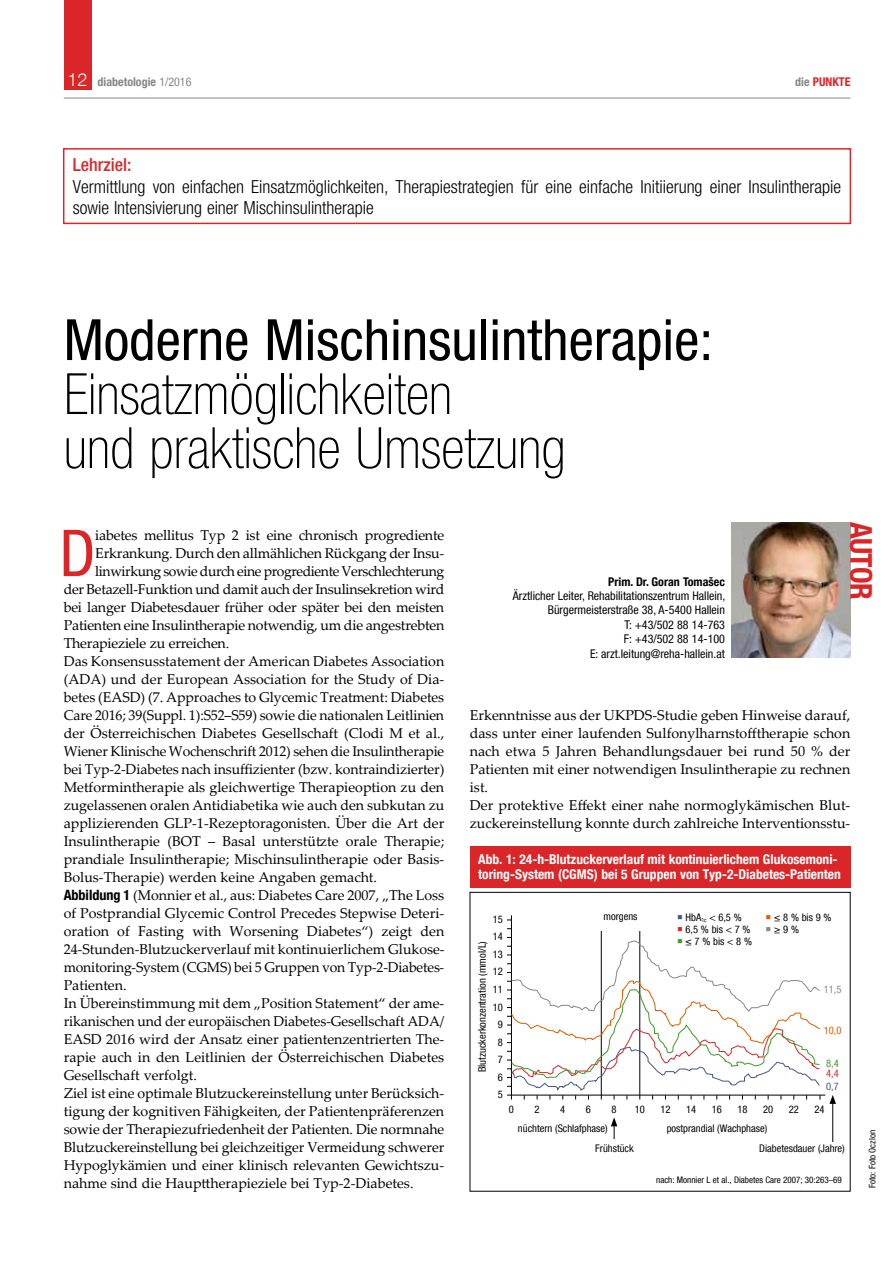
<style>
.page{position:relative;width:893px;height:1263px;background:#fff}
.page>*{position:absolute;margin:0;border:0;box-sizing:border-box;transform-origin:0 0}
.t1{font:condensed 64.65px "Helvetica Neue LT Com";color:#db2629}
.t2{font:100 condensed 57px/54px "Helvetica Neue LT Com";color:#000}
.t3{font:condensed 57px "Helvetica Neue LT Com";color:#000}
.t4{font:700 condensed 30px "Helvetica Neue LT Com";letter-spacing:-.025em;color:#db2629}
.t5{font:300 condensed 18px/21.6px "Helvetica Neue LT Com";color:#000}
.t6{font:500 condensed 18px "Helvetica Neue LT Com";color:#db2629}
.t7{font:14.25px/18px "Palatino Linotype";color:#000}
.t8{font:14.25px "Palatino Linotype";letter-spacing:-.02em;color:#000}
.t9{font:14.25px "Palatino Linotype";letter-spacing:-.03em;color:#000}
.t10{font:700 condensed 13.5px/15px "Helvetica Neue LT Com";color:#fff}
.t11{font:condensed 12px/14.4px "Helvetica Neue LT Com";color:#000;text-align:right}
.t12{font:700 condensed 12px "Helvetica Neue LT Com";color:#878786}
.t13{font:700 condensed 12px "Helvetica Neue LT Com";color:#000}
.t14{font:700 condensed 12px "Helvetica Neue LT Com";color:#db2629}
.t15{font:condensed 10.5px/17.5px "Helvetica Neue LT Com";color:#000}
.t16{font:condensed 10.5px "Helvetica Neue LT Com";color:#da5f02}
.t17{font:condensed 10.5px "Helvetica Neue LT Com";color:#878786}
.t18{font:condensed 10.5px "Helvetica Neue LT Com";color:#455881}
.t19{font:condensed 10.5px "Helvetica Neue LT Com";color:#db2629}
.t20{font:condensed 10.5px "Helvetica Neue LT Com";color:#42962a}
.t21{font:condensed 9px "Helvetica Neue LT Com";color:#000}
.s1{font-weight:300;font-stretch:normal;font-size:18px;color:#fff}
.s2{font-weight:400}
.s3{color:#878786}
.s4{font-family:"Helvetica Neue LT Com";font-weight:700;font-stretch:condensed}
.s5{color:#455881}
.s6{color:#db2629}
.s7{color:#42962a}
.s8{color:#da5f02}
</style>
<div class="page">
<div style="left:64px;top:0;width:27px;height:90px;background:#db2629"></div>
<hr style="left:64px;top:98px;width:786px;height:1px;background:#878786">
<div style="left:63px;top:148px;width:788px;height:76px;border:2px solid #db2629"></div>
<img style="left:731px;top:522px;width:119px;height:136px">
<div style="left:470px;top:846px;width:380px;height:42px;background:#db2629"></div>
<hr style="left:507px;top:1095px;width:318px;height:1px;background:#000">
<hr style="left:511px;top:915px;width:1px;height:184px;background:#000">
<hr style="left:639px;top:931px;width:1px;height:168px;background:#000">
<svg style="left:611px;top:1117px;width:6px;height:22px"></svg>
<hr style="left:832px;top:1101px;width:1px;height:41px;background:#000">
<svg style="left:829px;top:1095px;width:7px;height:9px"></svg>
<hr style="left:601px;top:931px;width:1px;height:168px;background:#000">
<svg style="left:507px;top:937px;width:314px;height:162px"></svg>
<p class="t12" style="left:68px;top:75px;width:125px"><span class="s1">12</span> diabetologie <span class="s2">1/2016</span></p>
<p class="t14" style="left:795px;top:75px;width:57px"><span class="s3">die</span> PUNKTE</p>
<p class="t6" style="left:73px;top:154px;width:60px">Lehrziel:</p>
<p class="t5" style="left:73px;top:175px;width:770px">Vermittlung von einfachen Einsatzmöglichkeiten, Therapiestrategien für eine einfache Initiierung einer Insulintherapie sowie Intensivierung einer Mischinsulintherapie</p>
<h2 class="t3" style="left:64px;top:306px;width:651px">Moderne Mischinsulintherapie:</h2>
<h2 class="t2" style="left:64px;top:367px;width:503px">Einsatzmöglichkeiten<br>und praktische Umsetzung</h2>
<h1 class="t1" style="left:59px;top:515px;width:37px">D</h1>
<p class="t7" style="left:95px;top:526px;width:350px">iabetes mellitus Typ 2 ist eine chronisch progrediente</p>
<p class="t7" style="left:95px;top:544px;width:350px">Erkrankung. Durch den allmählichen Rückgang der Insu-</p>
<p class="t9" style="left:95px;top:561px;width:350px">linwirkung sowie durch eine progrediente Verschlechterung</p>
<p class="t8" style="left:64px;top:579px;width:382px">der Betazell-Funktion und damit auch der Insulinsekretion wird</p>
<p class="t7" style="left:64px;top:598px;width:382px">bei langer Diabetesdauer früher oder später bei den meisten</p>
<p class="t7" style="left:64px;top:616px;width:382px">Patienten eine Insulintherapie notwendig, um die angestrebten</p>
<p class="t7" style="left:64px;top:634px;width:167px">Therapieziele zu erreichen.</p>
<p class="t7" style="left:64px;top:652px;width:382px">Das Konsensusstatement der American Diabetes Association</p>
<p class="t7" style="left:64px;top:670px;width:382px">(ADA) und der European Association for the Study of Dia-</p>
<p class="t7" style="left:64px;top:688px;width:382px">betes (EASD) (7. Approaches to Glycemic Treatment: Diabetes</p>
<p class="t7" style="left:64px;top:706px;width:382px">Care 2016; 39(Suppl. 1):S52–S59) sowie die nationalen Leitlinien</p>
<p class="t7" style="left:64px;top:724px;width:382px">der Österreichischen Diabetes Gesellschaft (Clodi M et al.,</p>
<p class="t7" style="left:64px;top:742px;width:382px">Wiener Klinische Wochenschrift 2012) sehen die Insulintherapie</p>
<p class="t7" style="left:64px;top:760px;width:382px">bei Typ-2-Diabetes nach insuffizienter (bzw. kontraindizierter)</p>
<p class="t7" style="left:64px;top:778px;width:382px">Metformintherapie als gleichwertige Therapieoption zu den</p>
<p class="t7" style="left:64px;top:796px;width:382px">zugelassenen oralen Antidiabetika wie auch den subkutan zu</p>
<p class="t7" style="left:64px;top:814px;width:382px">applizierenden GLP-1-Rezeptoragonisten. Über die Art der</p>
<p class="t7" style="left:64px;top:832px;width:382px">Insulintherapie (BOT – Basal unterstützte orale Therapie;</p>
<p class="t7" style="left:64px;top:850px;width:382px">prandiale Insulintherapie; Mischinsulintherapie oder Basis-</p>
<p class="t7" style="left:64px;top:868px;width:315px">Bolus-Therapie) werden keine Angaben gemacht.</p>
<p class="t7" style="left:64px;top:886px;width:382px"><span class="s4">Abbildung 1</span> (Monnier et al., aus: Diabetes Care 2007, „The Loss</p>
<p class="t7" style="left:64px;top:904px;width:382px">of Postprandial Glycemic Control Precedes Stepwise Deteri-</p>
<p class="t7" style="left:64px;top:922px;width:382px">oration of Fasting with Worsening Diabetes“) zeigt den</p>
<p class="t7" style="left:64px;top:940px;width:382px">24-Stunden-Blutzuckerverlauf mit kontinuierlichem Glukose-</p>
<p class="t7" style="left:64px;top:958px;width:381px">monitoring-System (CGMS) bei 5 Gruppen von Typ-2-Diabetes-</p>
<p class="t7" style="left:64px;top:976px;width:64px">Patienten.</p>
<p class="t7" style="left:64px;top:994px;width:382px">In Übereinstimmung mit dem „Position Statement“ der ame-</p>
<p class="t7" style="left:64px;top:1012px;width:382px">rikanischen und der europäischen Diabetes-Gesellschaft ADA/</p>
<p class="t7" style="left:64px;top:1030px;width:382px">EASD 2016 wird der Ansatz einer patientenzentrierten The-</p>
<p class="t7" style="left:64px;top:1048px;width:382px">rapie auch in den Leitlinien der Österreichischen Diabetes</p>
<p class="t7" style="left:64px;top:1066px;width:135px">Gesellschaft verfolgt.</p>
<p class="t7" style="left:64px;top:1084px;width:382px">Ziel ist eine optimale Blutzuckereinstellung unter Berücksich-</p>
<p class="t7" style="left:64px;top:1102px;width:382px">tigung der kognitiven Fähigkeiten, der Patientenpräferenzen</p>
<p class="t7" style="left:64px;top:1120px;width:382px">sowie der Therapiezufriedenheit der Patienten. Die normnahe</p>
<p class="t7" style="left:64px;top:1138px;width:382px">Blutzuckereinstellung bei gleichzeitiger Vermeidung schwerer</p>
<p class="t7" style="left:64px;top:1156px;width:382px">Hypoglykämien und einer klinisch relevanten Gewichtszu-</p>
<p class="t7" style="left:64px;top:1174px;width:351px">nahme sind die Haupttherapieziele bei Typ-2-Diabetes.</p>
<p class="t13" style="left:608px;top:574px;width:118px">Prim. Dr. Goran Tomašec</p>
<p class="t11" style="left:513px;top:588px;width:214px">Ärztlicher Leiter, Rehabilitationszentrum Hallein, Bürgermeisterstraße 38, A-5400 Hallein<br>T: +43/502 88 14-763<br>F: +43/502 88 14-100<br>E: arzt.leitung@reha-hallein.at</p>
<h3 class="t4" style="left:879px;top:522px;width:79px;rotate:90deg">AUTOR</h3>
<p class="t7" style="left:470px;top:706px;width:382px">Erkenntnisse aus der UKPDS-Studie geben Hinweise darauf, dass unter einer laufenden Sulfonylharnstofftherapie schon nach etwa 5 Jahren Behandlungsdauer bei rund 50 % der Patienten mit einer notwendigen Insulintherapie zu rechnen ist.<br>Der protektive Effekt einer nahe normoglykämischen Blut&shy;zuckereinstellung konnte durch zahlreiche Interventionsstu-</p>
<p class="t10" style="left:478px;top:852px;width:364px">Abb. 1: 24-h-Blutzuckerverlauf mit kontinuierlichem Glukosemoni&shy;toring-System (CGMS) bei 5 Gruppen von Typ-2-Diabetes-Patienten</p>
<p class="t15" style="left:493px;top:910px;width:12px;text-align:center">15<br>14<br>13<br>12<br>11<br>10<br>9<br>8<br>7<br>6<br>5</p>
<p class="t15" style="left:473px;top:1072px;width:133px;rotate:-90deg">Blutzuckerkonzentration (mmol/L)</p>
<p class="t15" style="left:603px;top:907px;width:36px">morgens</p>
<p class="t15" style="left:677px;top:908px;width:66px"><span class="s5">○</span> HbA<sub>1c</sub> &lt; 6,5 %</p>
<p class="t15" style="left:677px;top:920px;width:75px"><span class="s6">○</span> 6,5 % bis &lt; 7 %</p>
<p class="t15" style="left:677px;top:932px;width:77px"><span class="s7">○</span> ≤ 7 % bis &lt; 8 %</p>
<p class="t15" style="left:766px;top:908px;width:67px"><span class="s8">○</span> ≤ 8 % bis 9 %</p>
<p class="t15" style="left:766px;top:920px;width:35px"><span class="s3">○</span> ≥ 9 %</p>
<p class="t17" style="left:824px;top:983px;width:19px">11,5</p>
<p class="t16" style="left:824px;top:1024px;width:19px">10,0</p>
<p class="t20" style="left:826px;top:1057px;width:14px">8,4</p>
<p class="t19" style="left:826px;top:1067px;width:14px">4,4</p>
<p class="t18" style="left:826px;top:1080px;width:14px">0,7</p>
<p class="t15" style="left:509px;top:1100px;width:7px">0</p>
<p class="t15" style="left:534px;top:1100px;width:7px">2</p>
<p class="t15" style="left:560px;top:1100px;width:7px">4</p>
<p class="t15" style="left:586px;top:1100px;width:7px">6</p>
<p class="t15" style="left:611px;top:1100px;width:7px">8</p>
<p class="t15" style="left:635px;top:1100px;width:12px">10</p>
<p class="t15" style="left:660px;top:1100px;width:12px">12</p>
<p class="t15" style="left:686px;top:1100px;width:12px">14</p>
<p class="t15" style="left:712px;top:1100px;width:12px">16</p>
<p class="t15" style="left:737px;top:1100px;width:12px">18</p>
<p class="t15" style="left:763px;top:1100px;width:12px">20</p>
<p class="t15" style="left:789px;top:1100px;width:12px">22</p>
<p class="t15" style="left:814px;top:1100px;width:12px">24</p>
<p class="t15" style="left:595px;top:1117px;width:40px;line-height:20.4px;text-indent:-77px">nüchtern (Schlafphase)<br>Frühstück</p>
<p class="t15" style="left:759px;top:1117px;width:87px;line-height:20.4px;text-indent:-93px">postprandial (Wachphase)<br>Diabetesdauer (Jahre)</p>
<p class="t21" style="left:656px;top:1174px;width:187px">nach: Monnier L et al., Diabetes Care 2007; 30:263–69</p>
<p class="t21" style="left:867px;top:1188px;width:59px;rotate:-90deg">Foto: Foto Oczlon</p>
</div>
